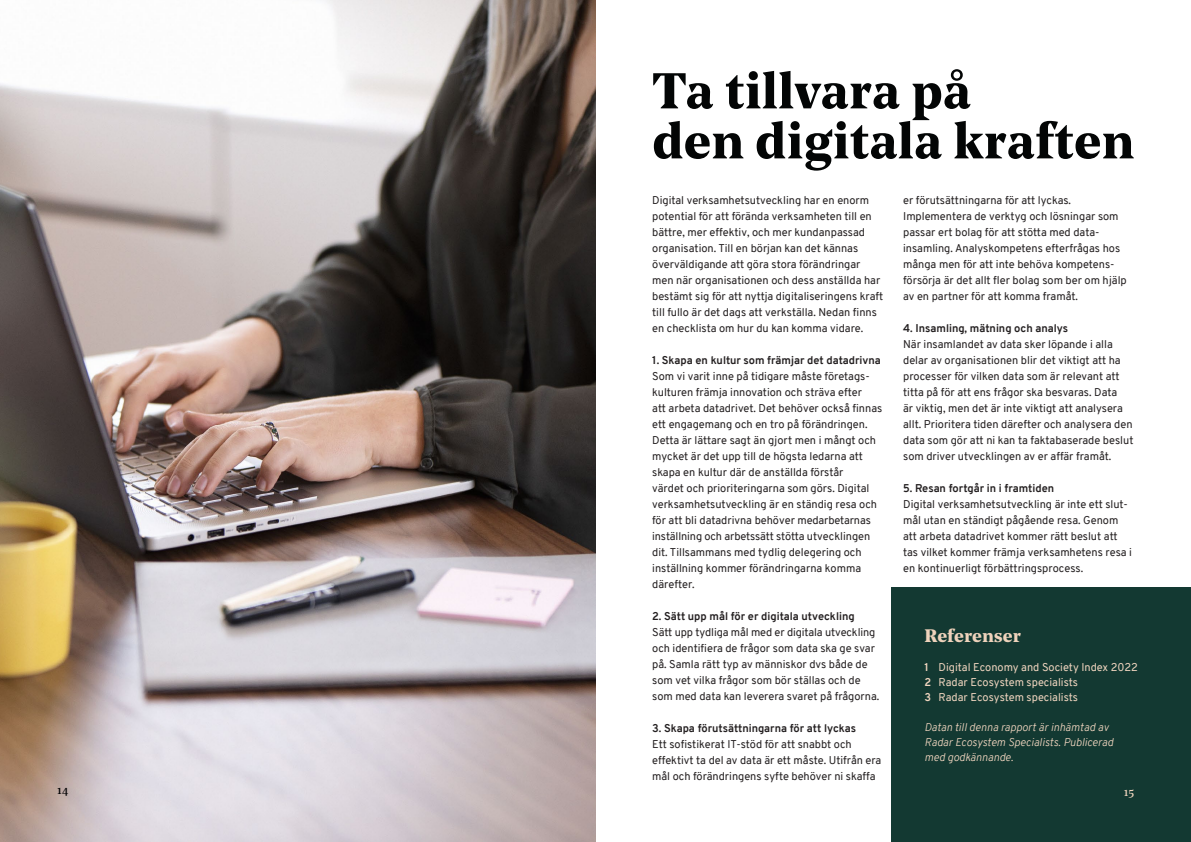
<style>
.page{position:relative;width:1191px;height:842px;background:#fff}
.page>*{position:absolute;margin:0;border:0;box-sizing:border-box;transform-origin:0 0}
.t1{font:700 50px "Noe Text";color:#030505}
.t2{font:700 18px "Noe Text";letter-spacing:-.005em;color:#efd3bc}
.t3{font:12px "Noe Text";color:#000001}
.t4{font:12px "Noe Text";color:#f0d5be}
.t5{font:11px/16px "Overpass";color:#231f20}
.t6{font:700 11px "Overpass";color:#231f20}
.t7{font:11px "Overpass";color:#f0d5bf}
.t8{font:italic 300 11px "Overpass";color:#f0d5bf}
.t9{font:700 11px "Overpass";color:#f0d5bf}
.s1{font-weight:700}
</style>
<div class="page">
<img style="left:0;top:0;width:595px;height:842px">
<div style="left:891px;top:587px;width:300px;height:255px;background:#133932"></div>
<p class="t1" style="left:652px;top:53px;width:320px">Ta tillvara på</p>
<p class="t1" style="left:652px;top:103px;width:483px">den digitala kraften</p>
<p class="t5" style="left:903px;top:192px;width:225px">er förutsättningarna för att lyckas.<br>Implementera de verktyg och lösningar som passar ert bolag för att stötta med data&shy;insamling. Analyskompetens efterfrågas hos många men för att inte behöva kompetens&shy;försörja är det allt fler bolag som ber om hjälp av en partner för att komma framåt.</p>
<p class="t6" style="left:903px;top:320px;width:167px">4. Insamling, mätning och analys</p>
<p class="t5" style="left:903px;top:336px;width:232px">När insamlandet av data sker löpande i alla delar av organisationen blir det viktigt att ha processer för vilken data som är relevant att titta på för att ens frågor ska besvaras. Data<br>är viktig, men det är inte viktigt att analysera allt. Prioritera tiden därefter och analysera den data som gör att ni kan ta faktabaserade beslut som driver utvecklingen av er affär framåt.</p>
<p class="t6" style="left:903px;top:480px;width:152px">5. Resan fortgår in i framtiden</p>
<p class="t5" style="left:903px;top:496px;width:230px">Digital verksamhetsutveckling är inte ett slut&shy;mål utan en ständigt pågående resa. Genom att arbeta datadrivet kommer rätt beslut att tas vilket kommer främja verksamhetens resa i en kontinuerligt förbättringsprocess.</p>
<p class="t5" style="left:652px;top:192px;width:233px">Digital verksamhetsutveckling har en enorm potential för att förända verksamheten till en bättre, mer effektiv, och mer kundanpassad organisation. Till en början kan det kännas överväldigande att göra stora förändringar men när organisationen och dess anställda har bestämt sig för att nyttja digitaliseringens kraft till fullo är det dags att verkställa. Nedan finns en checklista om hur du kan komma vidare.</p>
<p class="t6" style="left:652px;top:352px;width:230px">1. Skapa en kultur som främjar det datadrivna</p>
<p class="t5" style="left:652px;top:368px;width:232px">Som vi varit inne på tidigare måste företags&shy;kulturen främja innovation och sträva efter<br>att arbeta datadrivet. Det behöver också finnas ett engagemang och en tro på förändringen.<br>Detta är lättare sagt än gjort men i mångt och mycket är det upp till de högsta ledarna att skapa en kultur där de anställda förstår<br>värdet och prioriteringarna som görs. Digital verksamhetsutveckling är en ständig resa och för att bli datadrivna behöver medarbetarnas inställning och arbetssätt stötta utvecklingen dit. Tillsammans med tydlig delegering och inställning kommer förändringarna komma därefter.</p>
<p class="t6" style="left:652px;top:608px;width:204px">2. Sätt upp mål för er digitala utveckling</p>
<p class="t5" style="left:652px;top:624px;width:229px">Sätt upp tydliga mål med er digitala utveckling och identifiera de frågor som data ska ge svar på. Samla rätt typ av människor dvs både de som vet vilka frågor som bör ställas och de som med data kan leverera svaret på frågorna.</p>
<p class="t6" style="left:652px;top:720px;width:205px">3. Skapa förutsättningarna för att lyckas</p>
<p class="t5" style="left:652px;top:736px;width:231px">Ett sofistikerat IT-stöd för att snabbt och effektivt ta del av data är ett måste. Utifrån era mål och förändringens syfte behöver ni skaffa</p>
<p class="t2" style="left:924px;top:622px;width:98px">Referenser</p>
<p class="t7" style="left:924px;top:659px;width:215px"><span class="s1">1</span> Digital Economy and Society Index 2022</p>
<p class="t9" style="left:924px;top:674px;width:8px">2</p>
<p class="t7" style="left:938px;top:674px;width:141px">Radar Ecosystem specialists</p>
<p class="t9" style="left:924px;top:689px;width:8px">3</p>
<p class="t7" style="left:938px;top:689px;width:141px">Radar Ecosystem specialists</p>
<p class="t8" style="left:924px;top:719px;width:186px">Datan till denna rapport är inhämtad av</p>
<p class="t8" style="left:924px;top:734px;width:190px">Radar Ecosystem Specialists. Publicerad</p>
<p class="t8" style="left:924px;top:749px;width:91px">med godkännande.</p>
<p class="t3" style="left:57px;top:781px;width:13px">14</p>
<p class="t4" style="left:1123px;top:782px;width:12px">15</p>
</div>
